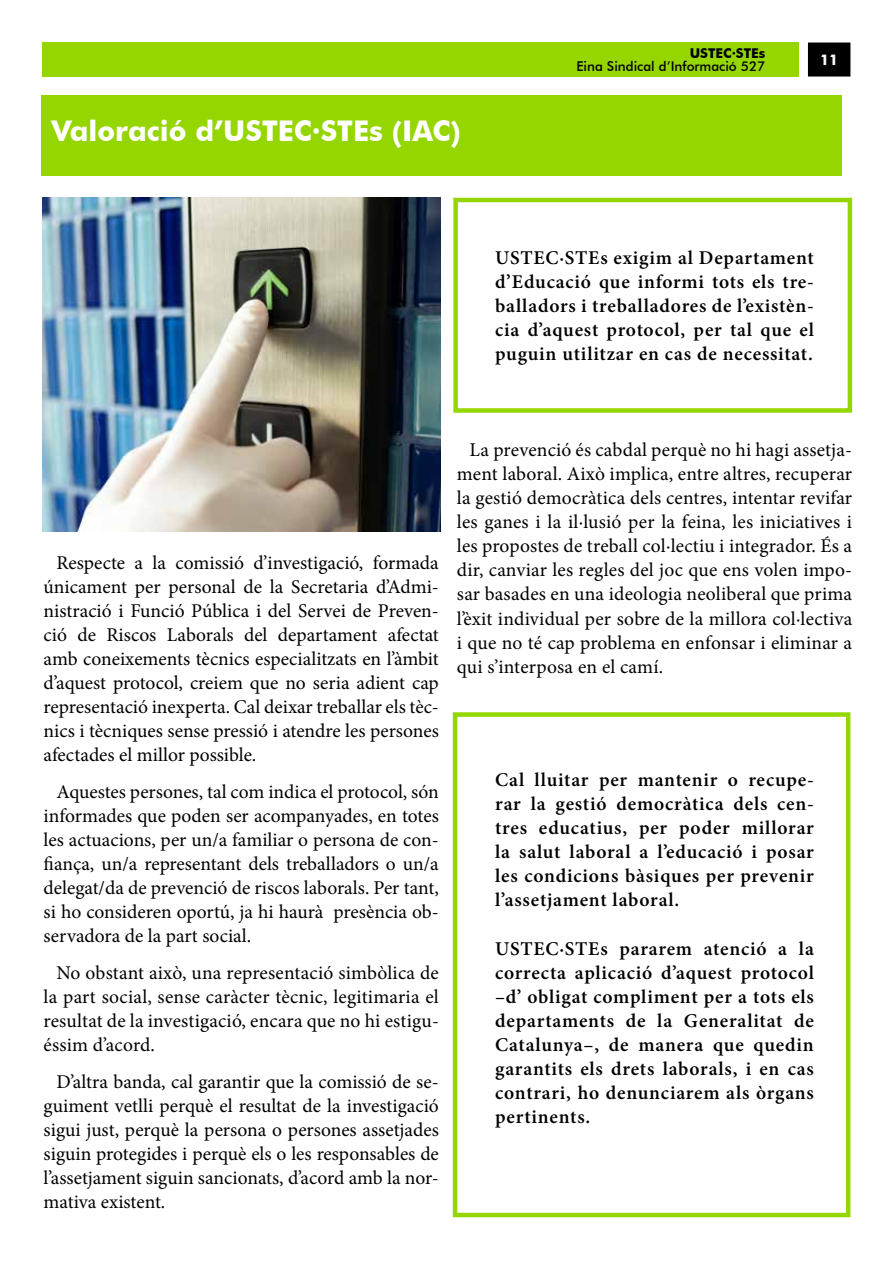
<style>
.page{position:relative;width:893px;height:1263px;background:#fff}
.page>*{position:absolute;margin:0;border:0;box-sizing:border-box;transform-origin:0 0}
.t1{font:700 28.5px "Futura BT";color:#fff}
.t2{font:19.5px/24px "Minion Pro";color:#000;text-align:justify}
.t3{font:600 19.5px/24px "Minion Pro";letter-spacing:.04em;color:#000;text-align:justify}
.t4{font:700 14.7px "Futura BT";color:#fcfcfc}
.t5{font:500 13.5px "Futura BT";color:#000}
.t6{font:700 13.5px "Futura BT";color:#000}
</style>
<div class="page">
<div style="left:809px;top:43px;width:41px;height:33px;background:#000"></div>
<div style="left:808px;top:43px;width:42px;height:34px;border:2px solid #000"></div>
<div style="left:43px;top:43px;width:756px;height:34px;background:#95d600"></div>
<div style="left:41px;top:96px;width:800px;height:80px;background:#95d600"></div>
<img style="left:43px;top:198px;width:397px;height:333px">
<div style="left:453px;top:198px;width:399px;height:215px;border:4px solid #95d600"></div>
<div style="left:453px;top:712px;width:397px;height:505px;border:4px solid #95d600"></div>
<h1 class="t1" style="left:52px;top:114px;width:411px">Valoració d’USTEC·STEs (IAC)</h1>
<p class="t6" style="left:690px;top:45px;width:77px">USTEC·STEs</p>
<p class="t5" style="left:576px;top:58px;width:191px">Eina Sindical d’Informació 527</p>
<p class="t4" style="left:820px;top:51px;width:20px">11</p>
<p class="t3" style="left:495px;top:246px;width:320px">USTEC·STEs exigim al Departament d’Educació que informi tots els tre&shy;balladors i treballadores de l’existèn&shy;cia d’aquest protocol, per tal que el puguin utilitzar en cas de necessitat.</p>
<p class="t2" style="left:44px;top:551px;width:397px;text-indent:13px">Respecte a la comissió d’investigació, formada únicament per personal de la Secretaria d’Admi&shy;nistració i Funció Pública i del Servei de Preven&shy;ció de Riscos Laborals del departament afectat amb coneixements tècnics especialitzats en l’àmbit d’aquest protocol, creiem que no seria adient cap representació inexperta. Cal deixar treballar els tèc&shy;nics i tècniques sense pressió i atendre les persones afectades el millor possible.</p>
<p class="t2" style="left:44px;top:780px;width:397px;text-indent:13px">Aquestes persones, tal com indica el protocol, són informades que poden ser acompanyades, en totes les actuacions, per un/a familiar o persona de con&shy;fiança, un/a representant dels treballadors o un/a delegat/da de prevenció de riscos laborals. Per tant, si ho consideren oportú, ja hi haurà presència ob&shy;servadora de la part social.</p>
<p class="t2" style="left:44px;top:961px;width:397px;text-indent:13px">No obstant això, una representació simbòlica de la part social, sense caràcter tècnic, legitimaria el resultat de la investigació, encara que no hi estigu&shy;éssim d’acord.</p>
<p class="t2" style="left:44px;top:1069px;width:397px;text-indent:13px">D’altra banda, cal garantir que la comissió de se&shy;guiment vetlli perquè el resultat de la investigació sigui just, perquè la persona o persones assetjades siguin protegides i perquè els o les responsables de l’assetjament siguin sancionats, d’acord amb la nor&shy;mativa existent.</p>
<p class="t2" style="left:457px;top:438px;width:397px;text-indent:13px">La prevenció és cabdal perquè no hi hagi assetja&shy;ment laboral. Això implica, entre altres, recuperar la gestió democràtica dels centres, intentar revifar les ganes i la il·lusió per la feina, les iniciatives i les propostes de treball col·lectiu i integrador. És a dir, canviar les regles del joc que ens volen impo&shy;sar basades en una ideologia neoliberal que prima l’èxit individual per sobre de la millora col·lectiva i que no té cap problema en enfonsar i eliminar a qui s’interposa en el camí.</p>
<p class="t3" style="left:495px;top:767px;width:320px">Cal lluitar per mantenir o recupe&shy;rar la gestió democràtica dels cen&shy;tres educatius, per poder millorar la salut laboral a l’educació i posar les condicions bàsiques per prevenir l’assetjament laboral.</p>
<p class="t3" style="left:495px;top:937px;width:320px">USTEC·STEs pararem atenció a la correcta aplicació d’aquest protocol –d’ obligat compliment per a tots els departaments de la Generalitat de Catalunya–, de manera que quedin garantits els drets laborals, i en cas contrari, ho denunciarem als òrgans pertinents.</p>
</div>
